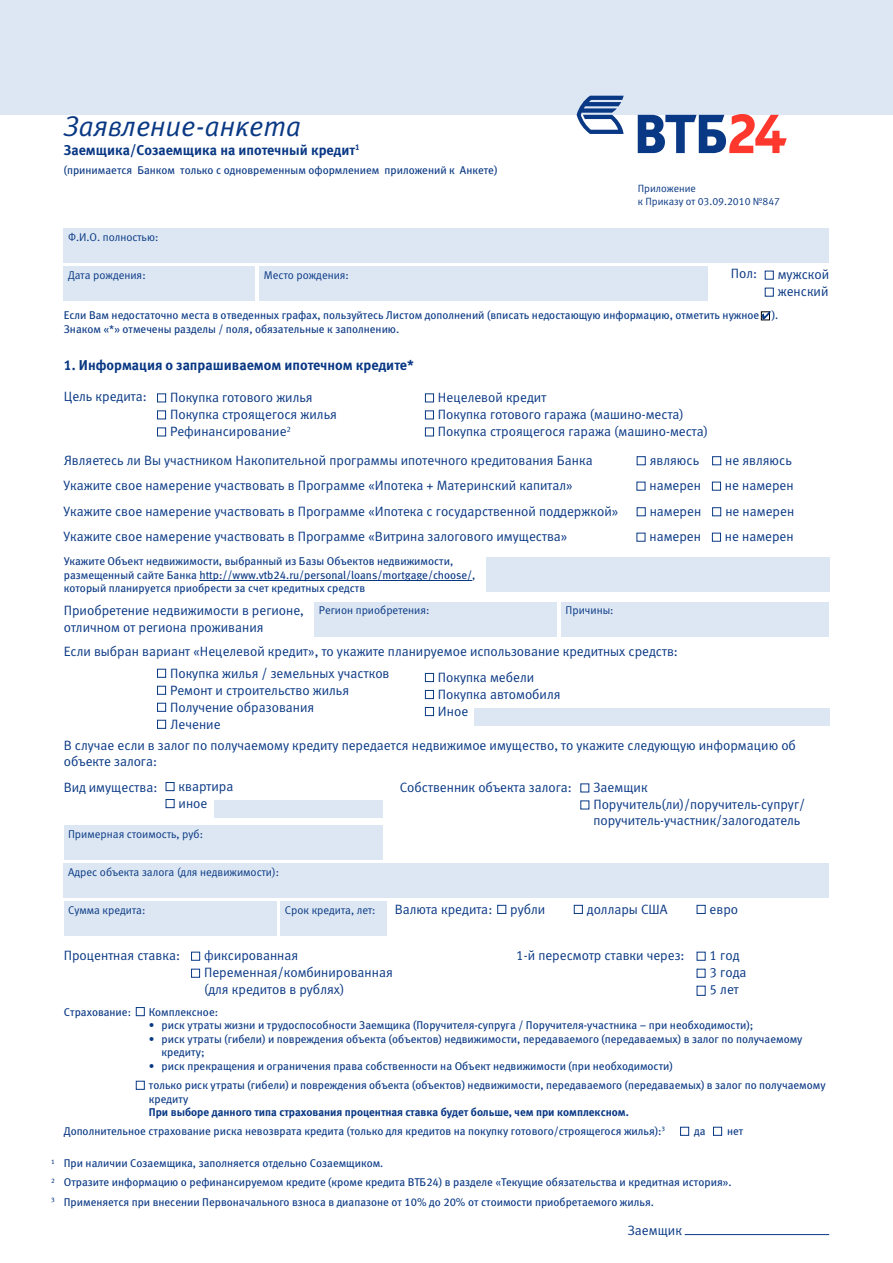
<style>
.page{position:relative;width:893px;height:1263px;background:#fff}
.page>*{position:absolute;margin:0;border:0;box-sizing:border-box;transform-origin:0 0}
.t1{font:italic 28.5px "Meta Normal Cyr LF";color:#093884}
.t2{font:14.25px "Meta Bold Cyr LF";color:#093884}
.t3{font:13.5px/17px "Meta Normal Cyr LF";color:#093884}
.t4{font:11.25px/13.5px "Meta Book Cyr LF";color:#093884}
.t5{font:11.25px "Meta Normal Cyr LF";color:#093884}
.t6{font:11.25px "Meta Bold Cyr LF";color:#093884}
.t7{font:10.5px/13.5px "Meta Normal Cyr LF";color:#093884}
</style>
<div class="page">
<div style="left:0;top:0;width:893px;height:115px;background:#dce7f3"></div>
<svg style="left:577px;top:96px;width:210px;height:57px"></svg>
<div style="left:761px;top:312px;width:9px;height:8px;border:1px solid #000"></div>
<div style="left:474px;top:709px;width:355px;height:17px;background:#dce7f3"></div>
<div style="left:157px;top:394px;width:9px;height:8px;border:1px solid #093884"></div>
<div style="left:157px;top:411px;width:9px;height:8px;border:1px solid #093884"></div>
<div style="left:157px;top:428px;width:9px;height:8px;border:1px solid #093884"></div>
<div style="left:425px;top:394px;width:9px;height:8px;border:1px solid #093884"></div>
<div style="left:425px;top:411px;width:9px;height:8px;border:1px solid #093884"></div>
<div style="left:425px;top:428px;width:9px;height:8px;border:1px solid #093884"></div>
<div style="left:157px;top:669px;width:9px;height:8px;border:1px solid #093884"></div>
<div style="left:157px;top:686px;width:9px;height:8px;border:1px solid #093884"></div>
<div style="left:157px;top:703px;width:9px;height:8px;border:1px solid #093884"></div>
<div style="left:157px;top:720px;width:9px;height:8px;border:1px solid #093884"></div>
<div style="left:425px;top:673px;width:9px;height:9px;border:1px solid #093884"></div>
<div style="left:425px;top:690px;width:9px;height:9px;border:1px solid #093884"></div>
<div style="left:425px;top:707px;width:9px;height:9px;border:1px solid #093884"></div>
<div style="left:637px;top:456px;width:8px;height:9px;border:1px solid #093884"></div>
<div style="left:712px;top:456px;width:9px;height:9px;border:1px solid #093884"></div>
<div style="left:712px;top:482px;width:9px;height:8px;border:1px solid #093884"></div>
<div style="left:637px;top:507px;width:8px;height:9px;border:1px solid #093884"></div>
<div style="left:712px;top:507px;width:9px;height:9px;border:1px solid #093884"></div>
<div style="left:712px;top:533px;width:9px;height:8px;border:1px solid #093884"></div>
<hr style="left:199px;top:580px;width:273px;height:1px;background:#093884">
<div style="left:486px;top:557px;width:343px;height:34px;background:#dce7f3"></div>
<div style="left:315px;top:602px;width:242px;height:34px;background:#dce7f3"></div>
<div style="left:561px;top:602px;width:268px;height:34px;background:#dce7f3"></div>
<div style="left:64px;top:825px;width:319px;height:34px;background:#dce7f3"></div>
<div style="left:64px;top:863px;width:765px;height:34px;background:#dce7f3"></div>
<div style="left:64px;top:902px;width:212px;height:34px;background:#dce7f3"></div>
<div style="left:281px;top:902px;width:106px;height:34px;background:#dce7f3"></div>
<div style="left:214px;top:800px;width:169px;height:17px;background:#dce7f3"></div>
<div style="left:166px;top:782px;width:8px;height:9px;border:1px solid #093884"></div>
<div style="left:166px;top:799px;width:8px;height:9px;border:1px solid #093884"></div>
<div style="left:497px;top:905px;width:9px;height:9px;border:1px solid #093884"></div>
<div style="left:574px;top:905px;width:9px;height:9px;border:1px solid #093884"></div>
<div style="left:697px;top:905px;width:8px;height:9px;border:1px solid #093884"></div>
<div style="left:191px;top:952px;width:9px;height:8px;border:1px solid #093884"></div>
<div style="left:191px;top:969px;width:9px;height:8px;border:1px solid #093884"></div>
<div style="left:136px;top:1007px;width:8px;height:9px;border:1px solid #093884"></div>
<div style="left:136px;top:1081px;width:8px;height:8px;border:1px solid #093884"></div>
<div style="left:680px;top:1127px;width:9px;height:8px;border:1px solid #093884"></div>
<div style="left:713px;top:1127px;width:9px;height:8px;border:1px solid #093884"></div>
<hr style="left:685px;top:1234px;width:144px;height:1px;background:#093884">
<div style="left:64px;top:267px;width:191px;height:34px;background:#dce7f3"></div>
<div style="left:260px;top:267px;width:448px;height:34px;background:#dce7f3"></div>
<div style="left:64px;top:228px;width:765px;height:34px;background:#dce7f3"></div>
<svg style="left:762px;top:311px;width:8px;height:9px"></svg>
<h1 class="t1" style="left:64px;top:110px;width:239px">Заявление-анкета</h1>
<p class="t2" style="left:64px;top:142px;width:297px">Заемщика/Созаемщика на ипотечный кредит<sup>1</sup></p>
<p class="t4" style="left:64px;top:163px;width:435px">(принимается Банком только с одновременным оформлением приложений к Анкете)</p>
<p class="t5" style="left:68px;top:231px;width:92px">Ф.И.О. полностью:</p>
<p class="t7" style="left:638px;top:181px;width:144px">Приложение<br>к Приказу от 03.09.2010 №847</p>
<p class="t5" style="left:68px;top:269px;width:79px">Дата рождения:</p>
<p class="t5" style="left:264px;top:269px;width:87px">Место рождения:</p>
<p class="t3" style="left:731px;top:264px;width:28px">Пол:</p>
<p class="t3" style="left:778px;top:266px;width:53px">мужской женский</p>
<p class="t4" style="left:64px;top:309px;width:716px">Если Вам недостаточно места в отведенных графах, пользуйтесь Листом дополнений (вписать недостающую информацию, отметить нужное ).<br>Знаком «*» отмечены разделы / поля, обязательные к заполнению.</p>
<p class="t2" style="left:64px;top:356px;width:352px">1. Информация о запрашиваемом ипотечном кредите*</p>
<p class="t3" style="left:64px;top:388px;width:84px">Цель кредита:</p>
<p class="t3" style="left:170px;top:389px;width:168px">Покупка готового жилья<br>Покупка строящегося жилья<br>Рефинансирование<sup>2</sup></p>
<p class="t3" style="left:438px;top:389px;width:272px">Нецелевой кредит<br>Покупка готового гаража (машино-места)<br>Покупка строящегося гаража (машино-места)</p>
<p class="t3" style="left:64px;top:452px;width:530px">Являетесь ли Вы участником Накопительной программы ипотечного кредитования Банка</p>
<p class="t3" style="left:650px;top:452px;width:51px">являюсь</p>
<p class="t3" style="left:725px;top:452px;width:68px">не являюсь</p>
<p class="t3" style="left:64px;top:477px;width:510px">Укажите свое намерение участвовать в Программе «Ипотека + Материнский капитал»</p>
<p class="t3" style="left:649px;top:477px;width:53px">намерен</p>
<p class="t3" style="left:725px;top:477px;width:70px">не намерен</p>
<p class="t3" style="left:64px;top:503px;width:556px">Укажите свое намерение участвовать в Программе «Ипотека с государственной поддержкой»</p>
<p class="t3" style="left:650px;top:503px;width:53px">намерен</p>
<p class="t3" style="left:725px;top:503px;width:70px">не намерен</p>
<p class="t3" style="left:64px;top:528px;width:505px">Укажите свое намерение участвовать в Программе «Витрина залогового имущества»</p>
<p class="t3" style="left:649px;top:528px;width:53px">намерен</p>
<p class="t3" style="left:725px;top:528px;width:70px">не намерен</p>
<p class="t4" style="left:64px;top:555px;width:413px">Укажите Объект недвижимости, выбранный из Базы Объектов недвижимости, размещенный сайте Банка http://www.vtb24.ru/personal/loans/mortgage/choose/, который планируется приобрести за счет кредитных средств</p>
<p class="t3" style="left:64px;top:603px;width:242px;line-height:16.2px">Приобретение недвижимости в регионе, отличном от региона проживания</p>
<p class="t5" style="left:319px;top:604px;width:112px">Регион приобретения:</p>
<p class="t5" style="left:566px;top:604px;width:49px">Причины:</p>
<p class="t3" style="left:64px;top:643px;width:616px">Если выбран вариант «Нецелевой кредит», то укажите планируемое использование кредитных средств:</p>
<p class="t3" style="left:170px;top:664px;width:221px">Покупка жилья / земельных участков<br>Ремонт и строительство жилья<br>Получение образования<br>Лечение</p>
<p class="t3" style="left:438px;top:668px;width:124px">Покупка мебели<br>Покупка автомобиля<br>Иное</p>
<p class="t3" style="left:64px;top:737px;width:734px;line-height:16.2px">В случае если в залог по получаемому кредиту передается недвижимое имущество, то укажите следующую информацию об объекте залога:</p>
<p class="t3" style="left:64px;top:779px;width:95px">Вид имущества:</p>
<p class="t5" style="left:68px;top:827px;width:137px">Примерная стоимость, руб:</p>
<p class="t3" style="left:400px;top:779px;width:174px">Собственник объекта залога:</p>
<p class="t3" style="left:179px;top:778px;width:56px">квартира иное</p>
<p class="t3" style="left:593px;top:779px;width:213px">Заемщик<br>Поручитель(ли)/поручитель-супруг/ поручитель-участник/залогодатель</p>
<p class="t5" style="left:68px;top:866px;width:212px">Адрес объекта залога (для недвижимости):</p>
<p class="t5" style="left:68px;top:904px;width:79px">Сумма кредита:</p>
<p class="t5" style="left:285px;top:904px;width:92px">Срок кредита, лет:</p>
<p class="t3" style="left:395px;top:900px;width:99px">Валюта кредита:</p>
<p class="t3" style="left:64px;top:947px;width:118px">Процентная ставка:</p>
<p class="t3" style="left:516px;top:947px;width:170px">1-й пересмотр ставки через:</p>
<p class="t3" style="left:510px;top:900px;width:37px">рубли</p>
<p class="t3" style="left:587px;top:900px;width:82px">доллары США</p>
<p class="t3" style="left:710px;top:900px;width:30px">евро</p>
<p class="t3" style="left:204px;top:947px;width:190px">фиксированная<br>Переменная/комбинированная (для кредитов в рублях)</p>
<p class="t3" style="left:710px;top:947px;width:38px">1 год<br>3 года<br>5 лет</p>
<p class="t4" style="left:64px;top:1005px;width:69px">Страхование:</p>
<p class="t4" style="left:149px;top:1005px;width:71px">Комплексное:</p>
<p class="t4" style="left:149px;top:1018px;width:606px">• риск утраты жизни и трудоспособности Заемщика (Поручителя-супруга / Поручителя-участника – при необходимости);</p>
<p class="t4" style="left:162px;top:1032px;width:642px;text-indent:-13px">• риск утраты (гибели) и повреждения объекта (объектов) недвижимости, передаваемого (передаваемых) в залог по получаемому кредиту;</p>
<p class="t4" style="left:149px;top:1056px;width:678px;line-height:19.6px">• риск прекращения и ограничения права собственности на Объект недвижимости (при необходимости)<br>только риск утраты (гибели) и повреждения объекта (объектов) недвижимости, передаваемого (передаваемых) в залог по получаемому</p>
<p class="t4" style="left:149px;top:1092px;width:41px">кредиту</p>
<p class="t6" style="left:149px;top:1106px;width:482px">При выборе данного типа страхования процентная ставка будет больше, чем при комплексном.</p>
<p class="t4" style="left:64px;top:1124px;width:603px">Дополнительное страхование риска невозврата кредита (только для кредитов на покупку готового/строящегося жилья):<sup>3</sup></p>
<p class="t4" style="left:694px;top:1125px;width:13px">да</p>
<p class="t4" style="left:727px;top:1125px;width:18px">нет</p>
<p class="t4" style="left:51px;top:1154px;width:682px;line-height:19.2px"><sup>1</sup> При наличии Созаемщика, заполняется отдельно Созаемщиком.<br><sup>2</sup> Отразите информацию о рефинансируемом кредите (кроме кредита ВТБ24) в разделе «Текущие обязательства и кредитная история».<br><sup>3</sup> Применяется при внесении Первоначального взноса в диапазоне от 10% до 20% от стоимости приобретаемого жилья.</p>
<p class="t3" style="left:628px;top:1221px;width:56px">Заемщик</p>
</div>
